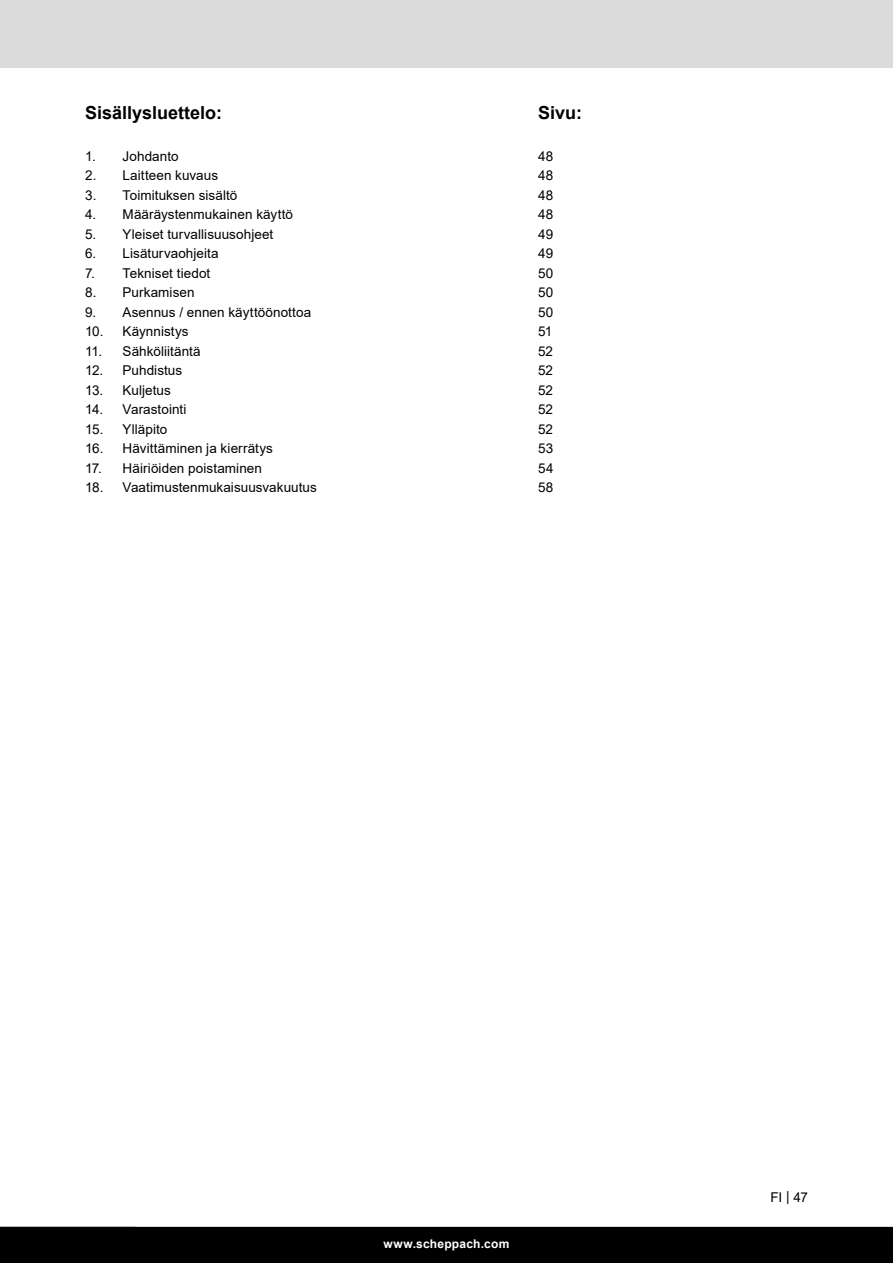
<style>
.page{position:relative;width:893px;height:1263px;background:#fff}
.page>*{position:absolute;margin:0;border:0;box-sizing:border-box;transform-origin:0 0}
.TOC_title{font:700 18px "Arial";color:#000}
.t1{font:13.5px "Arial";letter-spacing:.005em;color:#000}
.t2{font:700 12px "Arial";letter-spacing:.02em;color:#fff}
</style>
<div class="page">
<div style="left:0;top:0;width:893px;height:67px;background:#dbdbdb"></div>
<div style="left:0;top:1227px;width:893px;height:36px;background:#000"></div>
<p class="TOC_title" style="left:85px;top:100px;width:139px">Sisällysluettelo:</p>
<p class="TOC_title" style="left:538px;top:100px;width:46px">Sivu:</p>
<p class="t1" style="left:85px;top:146px;width:95px">1. Johdanto</p>
<p class="t1" style="left:538px;top:146px;width:17px">48</p>
<p class="t1" style="left:85px;top:166px;width:135px">2. Laitteen kuvaus</p>
<p class="t1" style="left:538px;top:166px;width:17px">48</p>
<p class="t1" style="left:85px;top:185px;width:154px">3. Toimituksen sisältö</p>
<p class="t1" style="left:538px;top:185px;width:17px">48</p>
<p class="t1" style="left:85px;top:205px;width:210px">4. Määräystenmukainen käyttö</p>
<p class="t1" style="left:538px;top:205px;width:17px">48</p>
<p class="t1" style="left:85px;top:224px;width:190px">5. Yleiset turvallisuusohjeet</p>
<p class="t1" style="left:538px;top:224px;width:17px">49</p>
<p class="t1" style="left:85px;top:244px;width:135px">6. Lisäturvaohjeita</p>
<p class="t1" style="left:538px;top:244px;width:17px">49</p>
<p class="t1" style="left:85px;top:263px;width:127px">7. Tekniset tiedot</p>
<p class="t1" style="left:538px;top:263px;width:17px">50</p>
<p class="t1" style="left:85px;top:283px;width:111px">8. Purkamisen</p>
<p class="t1" style="left:538px;top:283px;width:17px">50</p>
<p class="t1" style="left:85px;top:302px;width:228px">9. Asennus / ennen käyttöönottoa</p>
<p class="t1" style="left:538px;top:302px;width:17px">50</p>
<p class="t1" style="left:85px;top:322px;width:105px">10. Käynnistys</p>
<p class="t1" style="left:538px;top:322px;width:16px">51</p>
<p class="t1" style="left:85px;top:341px;width:117px">11. Sähköliitäntä</p>
<p class="t1" style="left:538px;top:341px;width:16px">52</p>
<p class="t1" style="left:85px;top:361px;width:99px">12. Puhdistus</p>
<p class="t1" style="left:538px;top:361px;width:16px">52</p>
<p class="t1" style="left:85px;top:380px;width:87px">13. Kuljetus</p>
<p class="t1" style="left:538px;top:380px;width:16px">52</p>
<p class="t1" style="left:85px;top:400px;width:103px">14. Varastointi</p>
<p class="t1" style="left:538px;top:400px;width:16px">52</p>
<p class="t1" style="left:85px;top:419px;width:84px">15. Ylläpito</p>
<p class="t1" style="left:538px;top:419px;width:16px">52</p>
<p class="t1" style="left:85px;top:439px;width:189px">16. Hävittäminen ja kierrätys</p>
<p class="t1" style="left:538px;top:439px;width:17px">53</p>
<p class="t1" style="left:85px;top:458px;width:178px">17. Häiriöiden poistaminen</p>
<p class="t1" style="left:538px;top:458px;width:17px">54</p>
<p class="t1" style="left:85px;top:478px;width:233px">18. Vaatimustenmukaisuusvakuutus</p>
<p class="t1" style="left:538px;top:478px;width:17px">58</p>
<p class="t2" style="left:384px;top:1235px;width:127px">www.scheppach.com</p>
<p class="t1" style="left:770px;top:1188px;width:39px">FI | 47</p>
</div>
